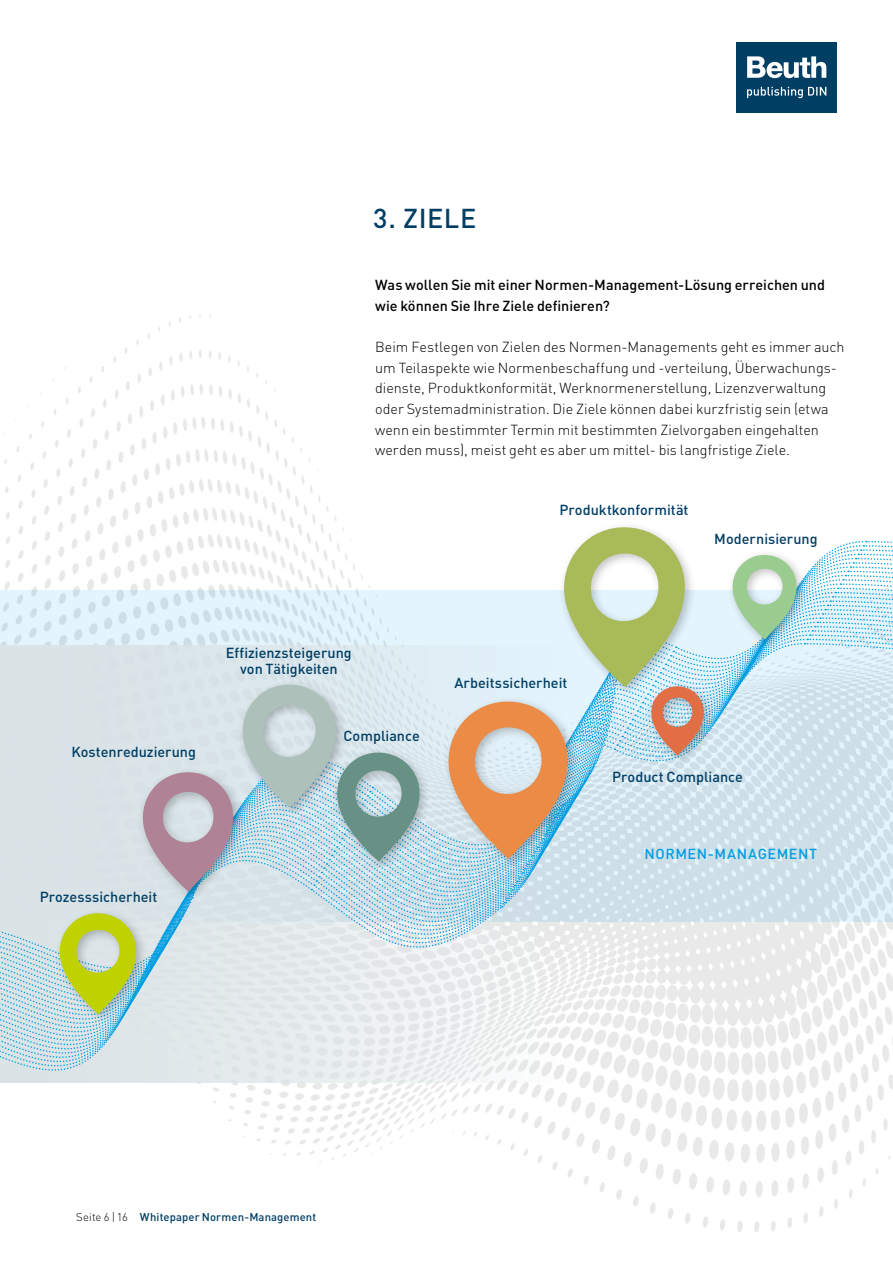
<style>
.page{position:relative;width:893px;height:1263px;background:#fff}
.page>*{position:absolute;margin:0;border:0;box-sizing:border-box;transform-origin:0 0}
.t1{font:500 27px "DIN";letter-spacing:.02em;color:#003e64}
.t2{font:300 14.4px/20.7px "DIN";color:#000}
.t3{font:500 14.4px/16.5px "DIN";color:#003e64;text-align:center}
.t4{font:500 14.4px/20.7px "DIN";color:#000}
.t5{font:500 14.4px "DIN";letter-spacing:.04em;color:#009ee3}
.t6{font:500 11.25px "DIN";letter-spacing:.01em;color:#003e64}
.s1{font-weight:300;color:#000}
</style>
<div class="page">
<div style="left:737px;top:43px;width:100px;height:70px;background:#003e64"></div>
<svg style="left:747px;top:56px;width:79px;height:22px"></svg>
<svg style="left:747px;top:87px;width:79px;height:11px"></svg>
<img style="left:3px;top:314px;width:887px;height:918px">
<div style="left:558px;top:521px;width:139px;height:177px;background:#fff"></div>
<svg style="left:0;top:525px;width:893px;height:613px"></svg>
<h1 class="t1" style="left:373px;top:201px;width:105px">3. ZIELE</h1>
<p class="t4" style="left:375px;top:274px;width:451px">Was wollen Sie mit einer Normen-Management-Lösung erreichen und wie können Sie Ihre Ziele definieren?</p>
<p class="t2" style="left:375px;top:336px;width:471px">Beim Festlegen von Zielen des Normen-Managements geht es immer auch um Teilaspekte wie Normenbeschaffung und -verteilung, Überwachungs&shy;dienste, Produktkonformität, Werknormenerstellung, Lizenzverwaltung oder Systemadministration. Die Ziele können dabei kurzfristig sein (etwa wenn ein bestimmter Termin mit bestimmten Zielvorgaben eingehalten werden muss), meist geht es aber um mittel- bis langfristige Ziele.</p>
<p class="t3" style="left:559px;top:501px;width:131px">Produktkonformität</p>
<p class="t3" style="left:714px;top:530px;width:105px">Modernisierung</p>
<p class="t3" style="left:71px;top:743px;width:126px">Kostenreduzierung</p>
<p class="t3" style="left:226px;top:644px;width:127px">Effizienzsteigerung von Tätigkeiten</p>
<p class="t3" style="left:343px;top:727px;width:78px">Compliance</p>
<p class="t3" style="left:454px;top:674px;width:115px">Arbeitssicherheit</p>
<p class="t3" style="left:40px;top:888px;width:119px">Prozesssicherheit</p>
<p class="t3" style="left:612px;top:768px;width:132px">Product Compliance</p>
<p class="t5" style="left:645px;top:845px;width:174px">NORMEN-MANAGEMENT</p>
<p class="t6" style="left:76px;top:1210px;width:242px"><span class="s1">Seite 6 | 16</span> Whitepaper Normen-Management</p>
</div>
